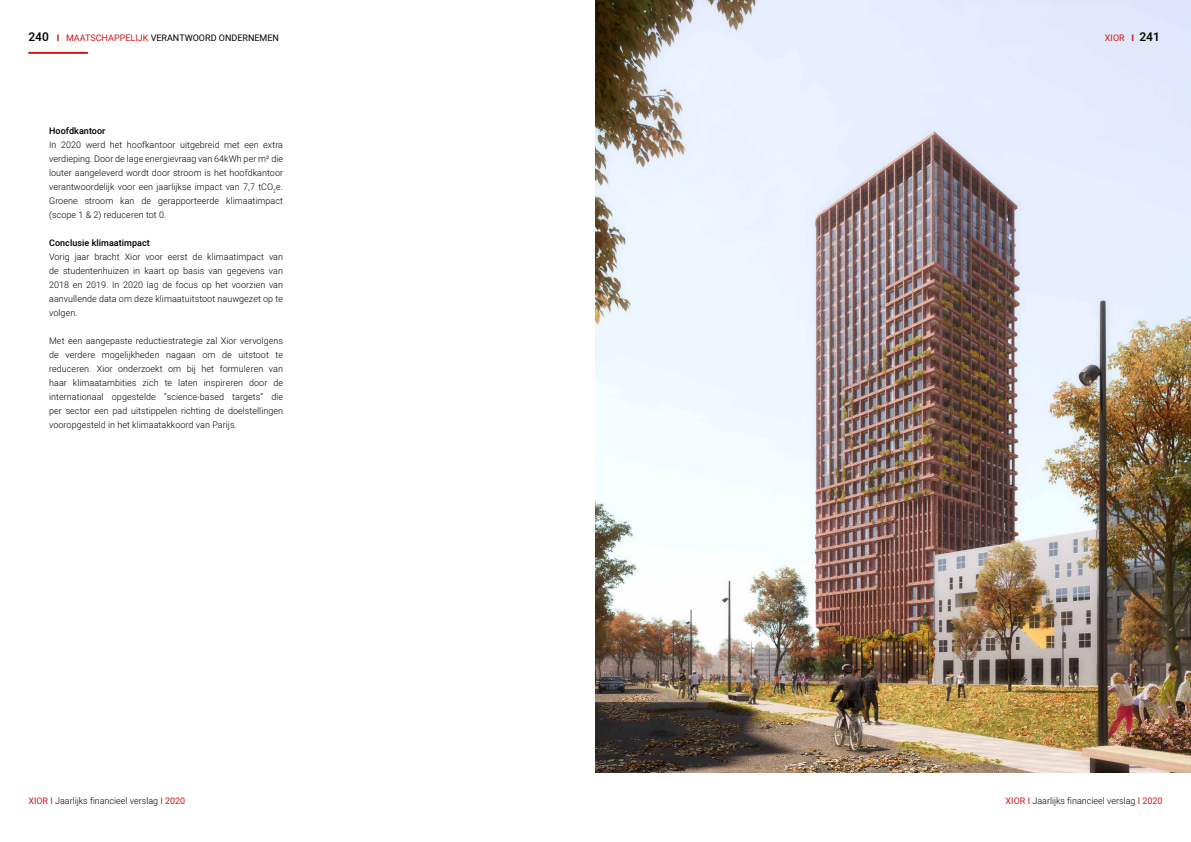
<style>
.page{position:relative;width:1191px;height:842px;background:#fff}
.page>*{position:absolute;margin:0;border:0;box-sizing:border-box;transform-origin:0 0}
.t1{font:300 9px/14px "Heebo";letter-spacing:.005em;color:#000;text-align:justify}
.t2{font:9px "Heebo";color:#000}
.t3{font:500 9px "Heebo";letter-spacing:.005em;color:#000}
.t4{font:9px "Heebo";color:#cd1719}
.s1{font-weight:500;font-size:12px}
.s2{font-weight:800;color:#cd1719}
.s3{color:#cd1719}
.s4{font-weight:800}
.s5{font-weight:500;font-size:12px;color:#000}
.s6{font-weight:400;color:#cd1719}
</style>
<div class="page">
<hr style="left:28px;top:52px;width:60px;height:2px;background:#cd1719">
<img style="left:595px;top:0;width:596px;height:772px">
<p class="t2" style="left:28px;top:31px;width:252px"><span class="s1">240</span> <span class="s2">I</span> <span class="s3">MAATSCHAPPELIJK</span> VERANTWOORD ONDERNEMEN</p>
<p class="t3" style="left:49px;top:125px;width:58px">Hoofdkantoor</p>
<p class="t1" style="left:49px;top:138px;width:235px">In 2020 werd het hoofkantoor uitgebreid met een extra verdieping. Door de lage energievraag van 64kWh per m² die louter aangeleverd wordt door stroom is het hoofdkantoor verantwoordelijk voor een jaarlijkse impact van 7,7 tCO<sub>2</sub>e.<br>Groene stroom kan de gerapporteerde klimaatimpact (scope 1 &amp; 2) reduceren tot 0.</p>
<p class="t3" style="left:49px;top:237px;width:102px">Conclusie klimaatimpact</p>
<p class="t1" style="left:49px;top:250px;width:235px">Vorig jaar bracht Xior voor eerst de klimaatimpact van de studentenhuizen in kaart op basis van gegevens van 2018 en 2019. In 2020 lag de focus op het voorzien van aanvullende data om deze klimaatuitstoot nauwgezet op te volgen.</p>
<p class="t1" style="left:49px;top:334px;width:235px">Met een aangepaste reductiestrategie zal Xior vervolgens de verdere mogelijkheden nagaan om de uitstoot te reduceren. Xior onderzoekt om bij het formuleren van haar klimaatambities zich te laten inspireren door de internationaal opgestelde “science-based targets” die per sector een pad uitstippelen richting de doelstellingen vooropgesteld in het klimaatakkoord van Parijs.</p>
<p class="t4" style="left:1104px;top:31px;width:56px">XIOR <span class="s4">I</span> <span class="s5">241</span></p>
<p class="t1" style="left:28px;top:794px;width:158px"><span class="s6">XIOR I</span> Jaarlijks financieel verslag <span class="s6">I 2020</span></p>
<p class="t1" style="left:1005px;top:794px;width:158px"><span class="s6">XIOR I</span> Jaarlijks financieel verslag <span class="s6">I 2020</span></p>
</div>
